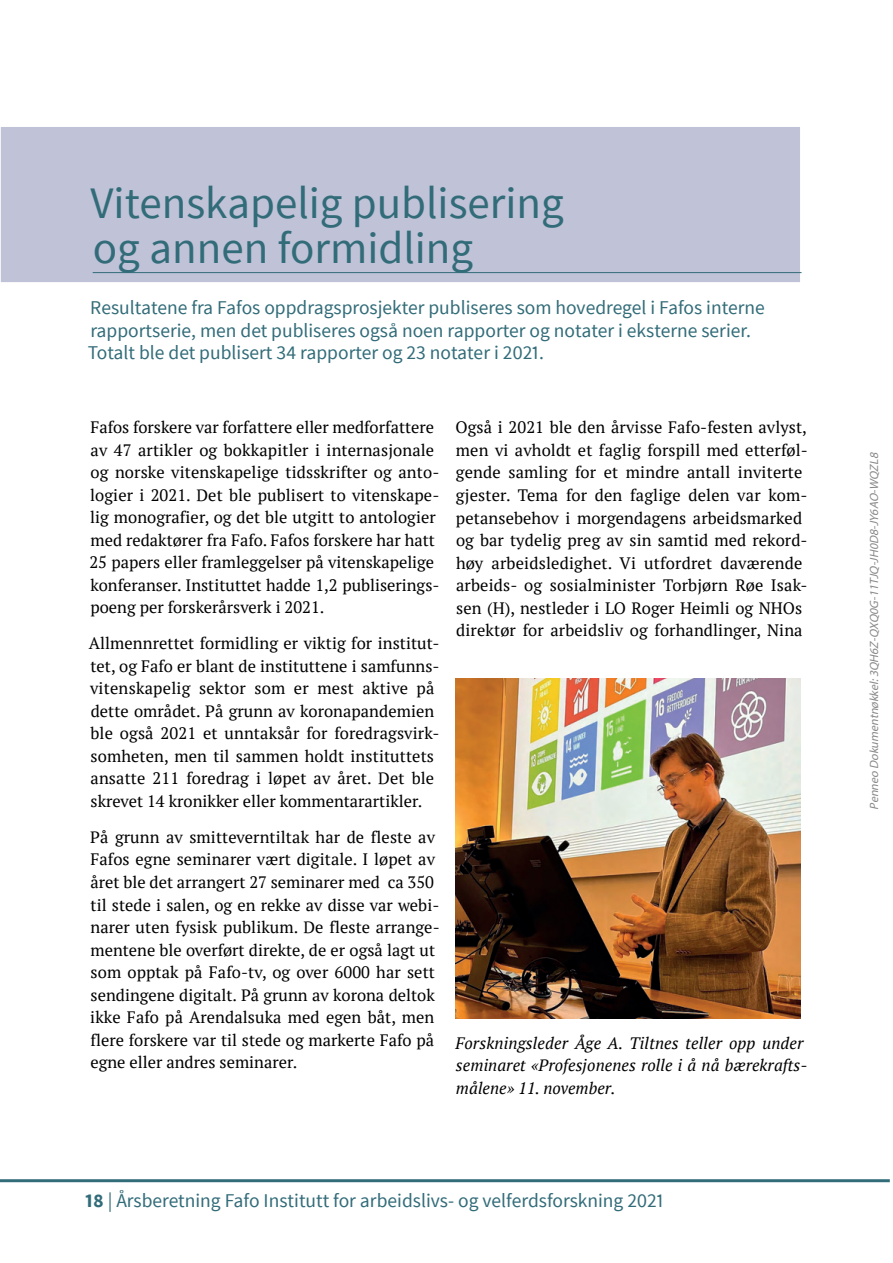
<style>
.page{position:relative;width:893px;height:1263px;background:#fff}
.page>*{position:absolute;margin:0;border:0;box-sizing:border-box;transform-origin:0 0}
.t1{font:45px/45px "Source Sans Pro";color:#326c79}
.t2{font:19.5px/22.5px "Source Sans Pro";color:#326c79}
.t3{font:16.5px/22.5px "PT Serif";letter-spacing:.005em;color:#000}
.t4{font:italic 16.5px/22.5px "PT Serif";letter-spacing:.005em;color:#000}
.t5{font:italic 12px "Myriad Pro";color:#888}
.s1{font-weight:700}
</style>
<div class="page">
<div style="left:0;top:125px;width:801px;height:159px;background:#c0c2d7;border:2px solid #fff"></div>
<hr style="left:0;top:1179px;width:890px;height:3px;background:#326c79">
<hr style="left:93px;top:272px;width:708px;height:1px;background:#326c79">
<img style="left:455px;top:678px;width:346px;height:340px">
<h1 class="t1" style="left:91px;top:182px;width:475px">Vitenskapelig publisering og annen formidling</h1>
<p class="t2" style="left:88px;top:296px;width:679px">Resultatene fra Fafos oppdragsprosjekter publiseres som hovedregel i Fafos interne rapportserie, men det publiseres også noen rapporter og notater i eksterne serier.<br>Totalt ble det publisert 34 rapporter og 23 notater i 2021.</p>
<p class="t3" style="left:90px;top:417px;width:351px">Fafos forskere var forfattere eller medforfattere av 47 artikler og bokkapitler i internasjonale og norske vitenskapelige tidsskrifter og anto&shy;logier i 2021. Det ble publisert to vitenskape&shy;lig monografier, og det ble utgitt to antologier med redaktører fra Fafo. Fafos forskere har hatt 25 papers eller framleggelser på vitenskapelige konferanser. Instituttet hadde 1,2 publiserings&shy;poeng per forskerårsverk i 2021.</p>
<p class="t3" style="left:89px;top:633px;width:352px">Allmennrettet formidling er viktig for institut&shy;tet, og Fafo er blant de instituttene i samfunns&shy;vitenskapelig sektor som er mest aktive på dette området. På grunn av koronapandemien ble også 2021 et unntaksår for foredragsvirk&shy;somheten, men til sammen holdt instituttets ansatte 211 foredrag i løpet av året. Det ble skrevet 14 kronikker eller kommentarartikler.</p>
<p class="t3" style="left:90px;top:826px;width:351px">På grunn av smitteverntiltak har de fleste av Fafos egne seminarer vært digitale. I løpet av året ble det arrangert 27 seminarer med ca 350 til stede i salen, og en rekke av disse var webi&shy;narer uten fysisk publikum. De fleste arrange&shy;mentene ble overført direkte, de er også lagt ut som opptak på Fafo-tv, og over 6000 har sett sendingene digitalt. På grunn av korona deltok ikke Fafo på Arendalsuka med egen båt, men flere forskere var til stede og markerte Fafo på egne eller andres seminarer.</p>
<p class="t3" style="left:456px;top:417px;width:354px">Også i 2021 ble den årvisse Fafo-festen avlyst, men vi avholdt et faglig forspill med etterføl&shy;gende samling for et mindre antall inviterte gjester. Tema for den faglige delen var kom&shy;petansebehov i morgendagens arbeidsmarked og bar tydelig preg av sin samtid med rekord&shy;høy arbeidsledighet. Vi utfordret daværende arbeids- og sosialminister Torbjørn Røe Isak&shy;sen (H), nestleder i LO Roger Heimli og NHOs direktør for arbeidsliv og forhandlinger, Nina</p>
<p class="t4" style="left:455px;top:1032px;width:353px">Forskningsleder Åge A. Tiltnes teller opp under seminaret «Profesjonenes rolle i å nå bærekrafts&shy;målene» 11. november.</p>
<p class="t2" style="left:85px;top:1190px;width:580px"><span class="s1">18</span> | Årsberetning Fafo Institutt for arbeidslivs- og velferdsforskning 2021</p>
<p class="t5" style="left:869px;top:810px;width:361px;rotate:-90deg">Penneo Dokumentnøkkel:3QH6Z-QXQ0G-11TJQ-JH0D8-JY6AO-WQZL8</p>
</div>
